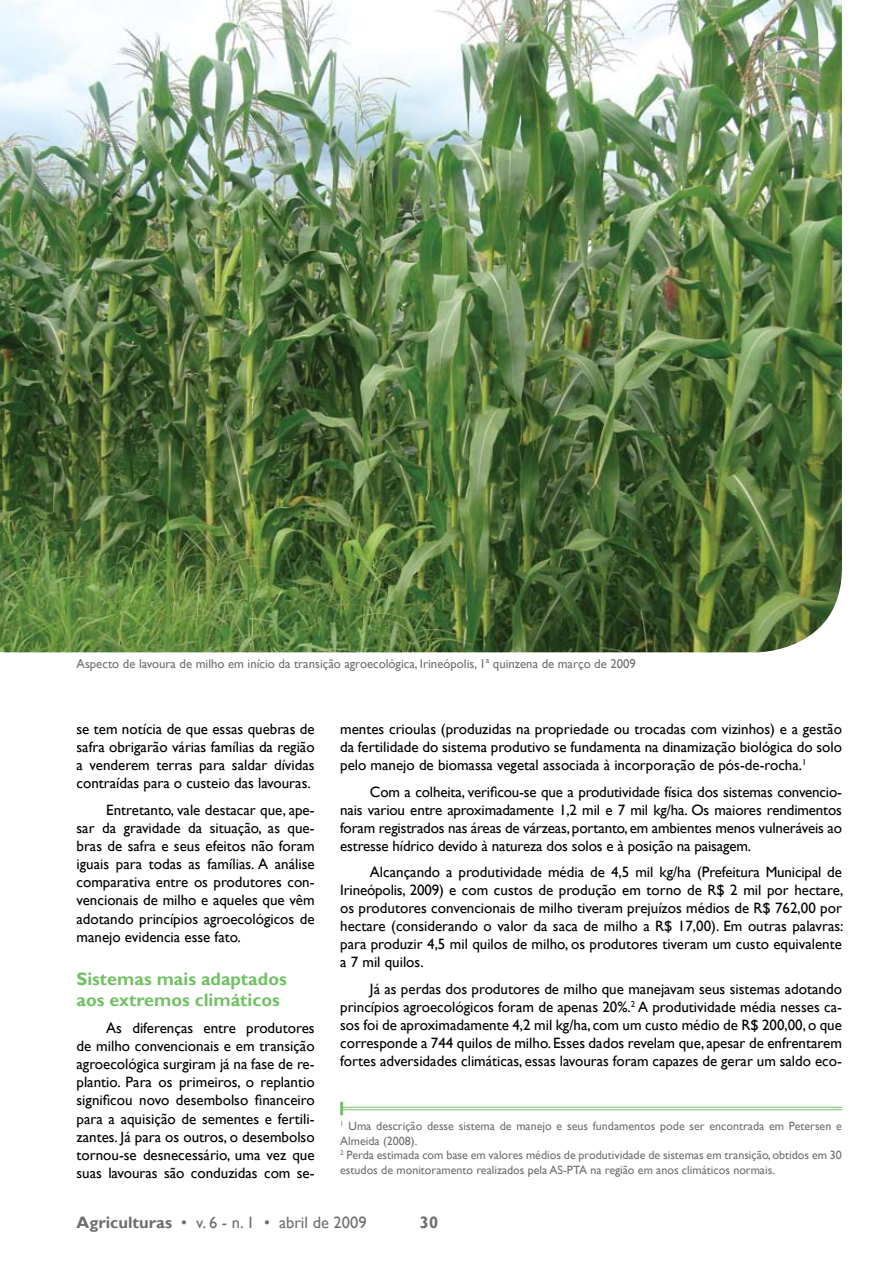
<style>
.page{position:relative;width:893px;height:1263px;background:#fff}
.page>*{position:absolute;margin:0;border:0;box-sizing:border-box;transform-origin:0 0}
.t1{font:700 18px/21.8px "Gill Sans";color:#73c167}
.t2{font:16.5px "Gill Sans";color:#6d6f71}
.t3{font:700 16.5px "Gill Sans";color:#6d6f71}
.t4{font:15px/18.1px "Gill Sans";color:#000;text-align:justify}
.t5{font:12.75px "Gill Sans";color:#6d6f71}
.t6{font:12px/14.4px "Gill Sans";color:#6d6f71}
.s1{font-weight:700}
</style>
<div class="page">
<hr style="left:342px;top:1107px;width:500px;height:1px;background:#73c167">
<hr style="left:342px;top:1109px;width:500px;height:1px;background:#73c167">
<svg style="left:340px;top:1102px;width:3px;height:13px"></svg>
<img style="left:0;top:0;width:842px;height:652px">
<p class="t5" style="left:77px;top:656px;width:561px">Aspecto de lavoura de milho em início da transição agroecológica, Irineópolis, 1ª quinzena de março de 2009</p>
<p class="t4" style="left:77px;top:720px;width:240px">se tem notícia de que essas quebras de safra obrigarão várias famílias da região a venderem terras para saldar dívidas contraídas para o custeio das lavouras.</p>
<p class="t4" style="left:77px;top:801px;width:240px;text-indent:30px">Entretanto, vale destacar que, ape&shy;sar da gravidade da situação, as que&shy;bras de safra e seus efeitos não foram iguais para todas as famílias. A análise comparativa entre os produtores con&shy;vencionais de milho e aqueles que vêm adotando princípios agroecológicos de manejo evidencia esse fato.</p>
<p class="t1" style="left:77px;top:968px;width:212px">Sistemas mais adaptados aos extremos climáticos</p>
<p class="t4" style="left:77px;top:1019px;width:240px;text-indent:30px">As diferenças entre produtores de milho convencionais e em transição agroecológica surgiram já na fase de re&shy;plantio. Para os primeiros, o replantio significou novo desembolso financeiro para a aquisição de sementes e fertili&shy;zantes. Já para os outros, o desembolso tornou-se desnecessário, uma vez que suas lavouras são conduzidas com se-</p>
<p class="t4" style="left:340px;top:720px;width:503px">mentes crioulas (produzidas na propriedade ou trocadas com vizinhos) e a gestão da fertilidade do sistema produtivo se fundamenta na dinamização biológica do solo pelo manejo de biomassa vegetal associada à incorporação de pós-de-rocha.<sup>1</sup></p>
<p class="t4" style="left:340px;top:783px;width:503px;text-indent:30px">Com a colheita, verificou-se que a produtividade física dos sistemas convencio&shy;nais variou entre aproximadamente 1,2 mil e 7 mil kg/ha. Os maiores rendimentos foram registrados nas áreas de várzeas, portanto, em ambientes menos vulneráveis ao estresse hídrico devido à natureza dos solos e à posição na paisagem.</p>
<p class="t4" style="left:340px;top:863px;width:505px;text-indent:30px">Alcançando a produtividade média de 4,5 mil kg/ha (Prefeitura Municipal de Irineópolis, 2009) e com custos de produção em torno de R$ 2 mil por hectare, os produtores convencionais de milho tiveram prejuízos médios de R$ 762,00 por hectare (considerando o valor da saca de milho a R$ 17,00). Em outras palavras: para produzir 4,5 mil quilos de milho, os produtores tiveram um custo equivalente a 7 mil quilos.</p>
<p class="t4" style="left:340px;top:980px;width:503px;text-indent:30px">Já as perdas dos produtores de milho que manejavam seus sistemas adotando princípios agroecológicos foram de apenas 20%.<sup>2</sup> A produtividade média nesses ca&shy;sos foi de aproximadamente 4,2 mil kg/ha, com um custo médio de R$ 200,00, o que corresponde a 744 quilos de milho. Esses dados revelam que, apesar de enfrentarem fortes adversidades climáticas, essas lavouras foram capazes de gerar um saldo eco-</p>
<p class="t6" style="left:340px;top:1119px;width:503px"><sup>1</sup> Uma descrição desse sistema de manejo e seus fundamentos pode ser encontrada em Petersen e Almeida (2008).<br><sup>2</sup> Perda estimada com base em valores médios de produtividade de sistemas em transição, obtidos em 30 estudos de monitoramento realizados pela AS-PTA na região em anos climáticos normais.</p>
<p class="t2" style="left:77px;top:1212px;width:292px"><span class="s1">Agriculturas</span> • v. 6 - n. 1 • abril de 2009</p>
<p class="t3" style="left:420px;top:1212px;width:20px">30</p>
</div>
